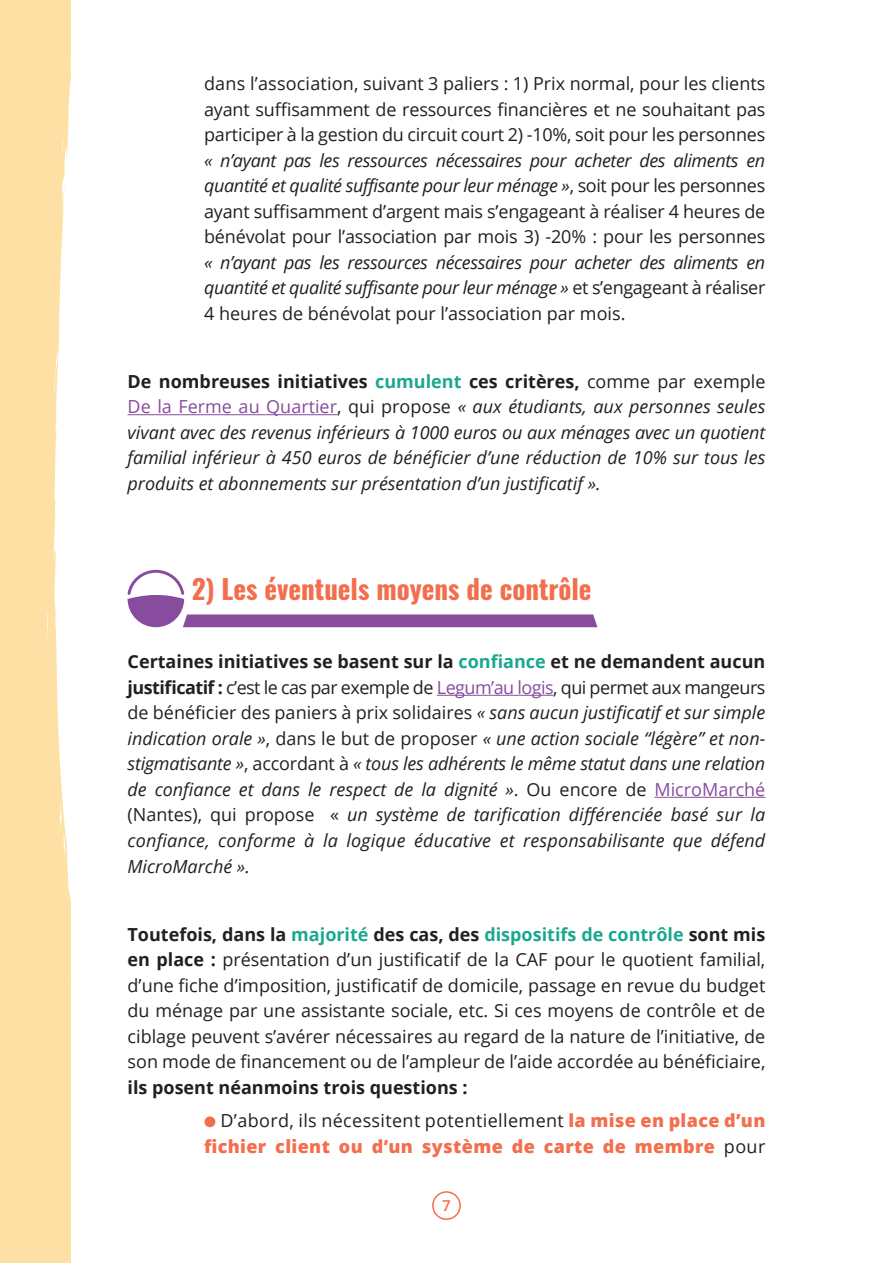
<style>
.page{position:relative;width:893px;height:1263px;background:#fff}
.page>*{position:absolute;margin:0;border:0;box-sizing:border-box;transform-origin:0 0}
.t1{font:700 27px "Oswald";color:#f36e4d}
.t2{font:italic 18px/25.5px "Open Sans";color:#231f20;text-align:justify}
.t3{font:18px/25.5px "Open Sans";letter-spacing:-.01em;color:#231f20;text-align:justify}
.t4{font:800 18px/25.5px "Open Sans";letter-spacing:.02em;color:#f36e4d}
.t5{font:700 18px "Open Sans";color:#231f20}
.t6{font:600 15px "Open Sans";color:#f36e4d}
.s1{font-style:italic}
.s2{font-style:normal}
.s3{font-weight:700;font-style:normal}
.s4{font-weight:700;font-style:normal;color:#19a88e}
.s5{font-style:normal;color:#874c9e}
.s6{font-weight:700}
.s7{font-weight:700;color:#19a88e}
.s8{font-weight:400;color:#231f20}
</style>
<div class="page">
<svg style="left:0;top:0;width:70px;height:1263px;background:#fee2ac"></svg>
<svg style="left:65px;top:965px;width:3px;height:42px"></svg>
<svg style="left:46px;top:379px;width:1px;height:31px"></svg>
<div style="left:432px;top:1191px;width:29px;height:29px;border:2px solid #f36e4d;border-radius:50%"></div>
<hr style="left:128px;top:414px;width:209px;height:1px;background:#874c9e">
<hr style="left:437px;top:695px;width:116px;height:1px;background:#874c9e">
<hr style="left:654px;top:797px;width:111px;height:1px;background:#874c9e">
<svg style="left:127px;top:569px;width:470px;height:58px"></svg>
<p class="t3" style="left:204px;top:71px;width:563px">dans l’association, suivant 3 paliers : 1) Prix normal, pour les clients ayant suffisamment de ressources financières et ne souhaitant pas participer à la gestion du circuit court 2) -10%, soit pour les personnes</p>
<p class="t3" style="left:204px;top:147px;width:563px"><span class="s1">« n’ayant pas les ressources nécessaires pour acheter des aliments en quantité et qualité suffisante pour leur ménage »</span>, soit pour les personnes ayant suffisamment d’argent mais s’engageant à réaliser 4 heures de bénévolat pour l’association par mois 3) -20% : pour les personnes</p>
<p class="t2" style="left:204px;top:249px;width:563px">« n’ayant pas les ressources nécessaires pour acheter des aliments en quantité et qualité suffisante pour leur ménage » <span class="s2">et s’engageant à réaliser 4 heures de bénévolat pour l’association par mois.</span></p>
<p class="t2" style="left:128px;top:368px;width:639px"><span class="s3">De nombreuses initiatives</span> <span class="s4">cumulent</span> <span class="s3">ces critères,</span> <span class="s2">comme par exemple </span><span class="s5">De la Ferme au Quartier</span><span class="s2">, qui propose</span> « aux étudiants, aux personnes seules vivant avec des revenus inférieurs à 1000 euros ou aux ménages avec un quotient familial inférieur à 450 euros de bénéficier d’une réduction de 10% sur tous les produits et abonnements sur présentation d’un justificatif ».</p>
<h1 class="t1" style="left:191px;top:571px;width:402px">2) Les éventuels moyens de contrôle</h1>
<p class="t2" style="left:128px;top:649px;width:639px"><span class="s3">Certaines initiatives se basent sur la</span> <span class="s4">confiance</span> <span class="s3">et ne demandent aucun justificatif :</span> <span class="s2">c’est le cas par exemple de</span> <span class="s5">Legum’au logis</span><span class="s2">, qui permet aux mangeurs de bénéficier des paniers à prix solidaires</span> « sans aucun justificatif et sur simple indication orale »<span class="s2">, dans le but de proposer</span> « une action sociale “légère” et non&shy;stigmatisante »<span class="s2">, accordant à</span> « tous les adhérents le même statut dans une relation de confiance et dans le respect de la dignité »<span class="s2">. Ou encore de</span> <span class="s5">MicroMarché </span><span class="s2">(Nantes), qui propose «</span> un système de tarification différenciée basé sur la confiance, conforme à la logique éducative et responsabilisante que défend MicroMarché ».</p>
<p class="t3" style="left:128px;top:921px;width:639px"><span class="s6">Toutefois, dans la</span> <span class="s7">majorité</span> <span class="s6">des cas, des</span> <span class="s7">dispositifs de contrôle</span> <span class="s6">sont mis en place :</span> présentation d’un justificatif de la CAF pour le quotient familial, d’une fiche d’imposition, justificatif de domicile, passage en revue du budget du ménage par une assistante sociale, etc. Si ces moyens de contrôle et de ciblage peuvent s’avérer nécessaires au regard de la nature de l’initiative, de son mode de financement ou de l’ampleur de l’aide accordée au bénéficiaire,</p>
<p class="t5" style="left:128px;top:1074px;width:342px">ils posent néanmoins trois questions :</p>
<p class="t4" style="left:204px;top:1107px;width:563px">● <span class="s8">D’abord, ils nécessitent potentiellement</span> la mise en place d’un fichier client ou d’un système de carte de membre <span class="s8">pour</span></p>
<p class="t6" style="left:442px;top:1195px;width:10px">7</p>
</div>
